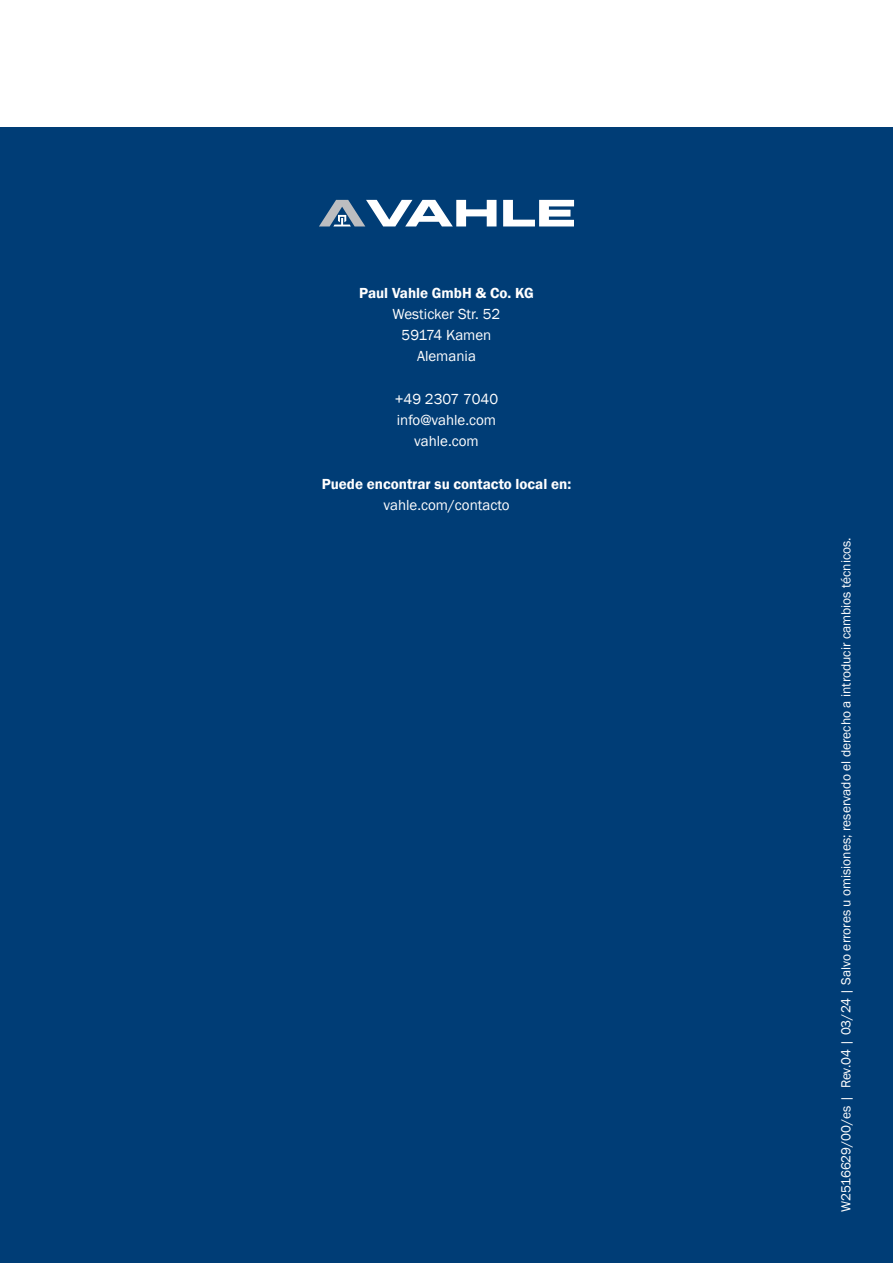
<style>
.page{position:relative;width:893px;height:1263px;background:#fff}
.page>*{position:absolute;margin:0;border:0;box-sizing:border-box;transform-origin:0 0}
.t1{font:15px/21.3px "Franklin Gothic";color:#fff;text-align:center}
.t2{font:600 15px "Franklin Gothic";color:#fff}
.t3{font:13.5px "Franklin Gothic";color:#fff}
</style>
<div class="page">
<div style="left:0;top:128px;width:893px;height:1135px;background:#003d76"></div>
<svg style="left:503px;top:200px;width:71px;height:26px"></svg>
<svg style="left:319px;top:200px;width:177px;height:26px"></svg>
<p class="t2" style="left:359px;top:283px;width:176px">Paul Vahle GmbH &amp; Co. KG</p>
<p class="t1" style="left:393px;top:304px;width:109px">Westicker Str. 52<br>59174 Kamen<br>Alemania</p>
<p class="t1" style="left:395px;top:389px;width:105px">+49 2307 7040 info@vahle.com vahle.com</p>
<p class="t2" style="left:322px;top:475px;width:251px">Puede encontrar su contacto local en:</p>
<p class="t1" style="left:383px;top:495px;width:128px">vahle.com/contacto</p>
<p class="t3" style="left:838px;top:1212px;width:676px;rotate:-90deg">W2516629/00/es | Rev.04 | 03/24 | Salvo errores u omisiones; reservado el derecho a introducir cambios técnicos.</p>
</div>
